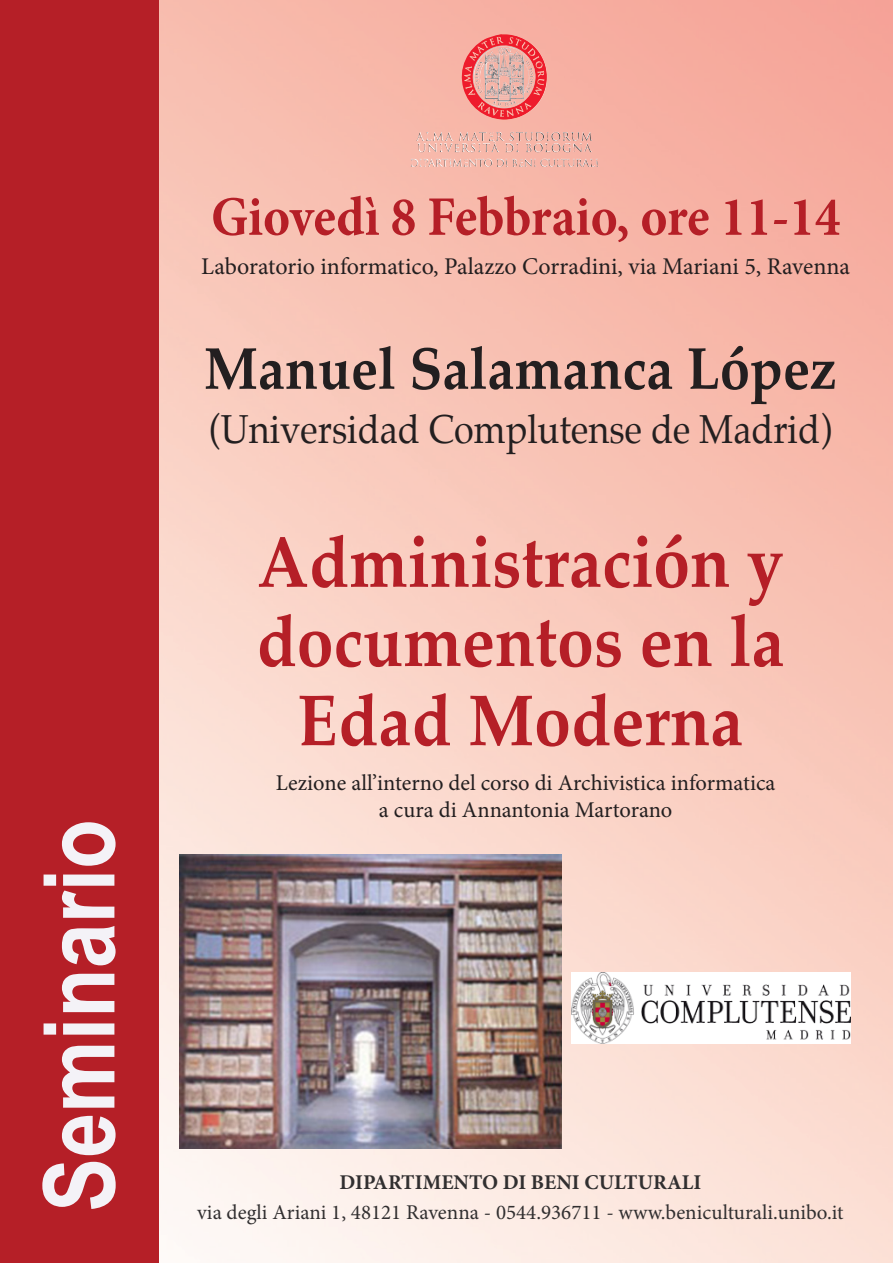
<style>
.page{position:relative;width:893px;height:1263px;background:#fff}
.page>*{position:absolute;margin:0;border:0;box-sizing:border-box;transform-origin:0 0}
.t1{font:700 99px "Arial Narrow";color:#f4f2f7}
.t2{font:700 72.6px "Palatino";color:#b51f27;scale:.91 1}
.t3{font:700 59.4px "Palatino";color:#231f20;scale:.91 1}
.t4{font:700 55.8px "Minion Pro";letter-spacing:-.005em;color:#b51f27;scale:.92 1}
.t5{font:39.6px "Palatino";color:#231f20;scale:.91 1}
.t6{font:24px "Minion Pro";color:#231f20}
.t7{font:22.5px "Minion Pro";color:#231f20}
.t8{font:21px "Minion Pro";color:#312f30}
.t9{font:700 21px "Minion Pro";color:#312f30}
</style>
<div class="page">
<img style="left:158px;top:0;width:735px;height:1263px">
<div style="left:0;top:0;width:158px;height:1263px;background:#b51f27"></div>
<img style="left:180px;top:855px;width:381px;height:293px">
<img style="left:457px;top:34px;width:92px;height:86px">
<img style="left:571px;top:972px;width:279px;height:71px">
<p class="t1" style="left:5px;top:1212px;width:394px;rotate:-90deg">Seminario</p>
<p class="t4" style="left:211px;top:178px;width:686px">Giovedì 8 Febbraio, ore 11-14</p>
<p class="t6" style="left:201px;top:250px;width:650px">Laboratorio informatico, Palazzo Corradini, via Mariani 5, Ravenna</p>
<p class="t3" style="left:204px;top:318px;width:697px">Manuel Salamanca López</p>
<p class="t5" style="left:209px;top:396px;width:686px">(Universidad Complutense de Madrid)</p>
<p class="t2" style="left:257px;top:500px;width:580px">Administración y</p>
<p class="t2" style="left:256px;top:579px;width:582px">documentos en la</p>
<p class="t2" style="left:298px;top:659px;width:491px">Edad Moderna</p>
<p class="t7" style="left:276px;top:768px;width:501px">Lezione all’interno del corso di Archivistica informatica</p>
<p class="t7" style="left:379px;top:795px;width:295px">a cura di Annantonia Martorano</p>
<p class="t9" style="left:339px;top:1167px;width:364px">DIPARTIMENTO DI BENI CULTURALI</p>
<p class="t8" style="left:197px;top:1198px;width:648px">via degli Ariani 1, 48121 Ravenna - 0544.936711 - www.beniculturali.unibo.it</p>
</div>
